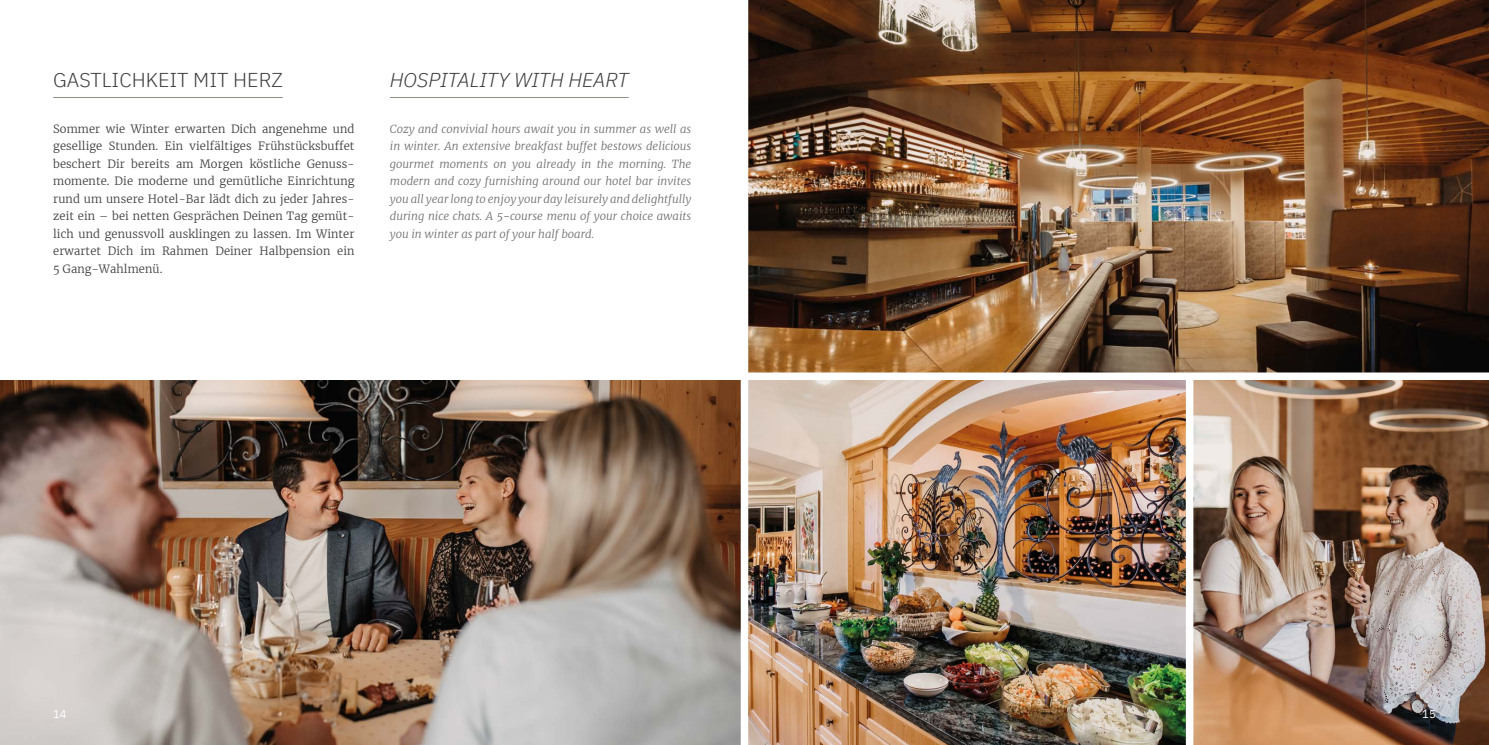
<style>
.page{position:relative;width:1489px;height:745px;background:#fff}
.page>*{position:absolute;margin:0;border:0;box-sizing:border-box;transform-origin:0 0}
.t1{font:italic 300 20px "IBM Plex Sans";color:#3c3c3b}
.t2{font:300 20px "IBM Plex Sans";color:#3c3c3b}
.t3{font:300 11.25px/17.5px "Merriweather";letter-spacing:.01em;color:#3c3c3b}
.t4{font:italic 300 11.25px/17.5px "Merriweather";color:#706f6f;text-align:justify}
.t5{font:11.25px "IBM Plex Sans";color:#fff}
</style>
<div class="page">
<hr style="left:53px;top:97px;width:230px;height:1px;background:#8b9283">
<hr style="left:390px;top:97px;width:238px;height:1px;background:#8b9283">
<img style="left:0;top:380px;width:1488px;height:364px">
<img style="left:748px;top:0;width:740px;height:372px">
<div style="left:740px;top:0;width:8px;height:744px;background:#fff"></div>
<div style="left:1185px;top:378px;width:8px;height:366px;background:#fff"></div>
<h1 class="t2" style="left:53px;top:64px;width:231px">GASTLICHKEIT MIT HERZ</h1>
<h1 class="t1" style="left:390px;top:64px;width:240px">HOSPITALITY WITH HEART</h1>
<p class="t3" style="left:53px;top:119px;width:303px">Sommer wie Winter erwarten Dich angenehme und gesellige Stunden. Ein vielfältiges Frühstücksbuffet beschert Dir bereits am Morgen köstliche Genuss&shy;momente. Die moderne und gemütliche Einrichtung rund um unsere Hotel-Bar lädt dich zu jeder Jahres&shy;zeit ein – bei netten Gesprächen Deinen Tag gemüt&shy;lich und genussvoll ausklingen zu lassen. Im Winter erwartet Dich im Rahmen Deiner Halbpension ein 5 Gang-Wahlmenü.</p>
<p class="t4" style="left:390px;top:119px;width:303px">Cozy and convivial hours await you in summer as well as in winter. An extensive breakfast buffet bestows delicious gourmet moments on you already in the morning. The modern and cozy furnishing around our hotel bar invites you all year long to enjoy your day leisurely and delightfully during nice chats. A 5-course menu of your choice awaits you in winter as part of your half board.</p>
<p class="t5" style="left:53px;top:705px;width:15px">14</p>
<p class="t5" style="left:1422px;top:705px;width:15px">15</p>
</div>
